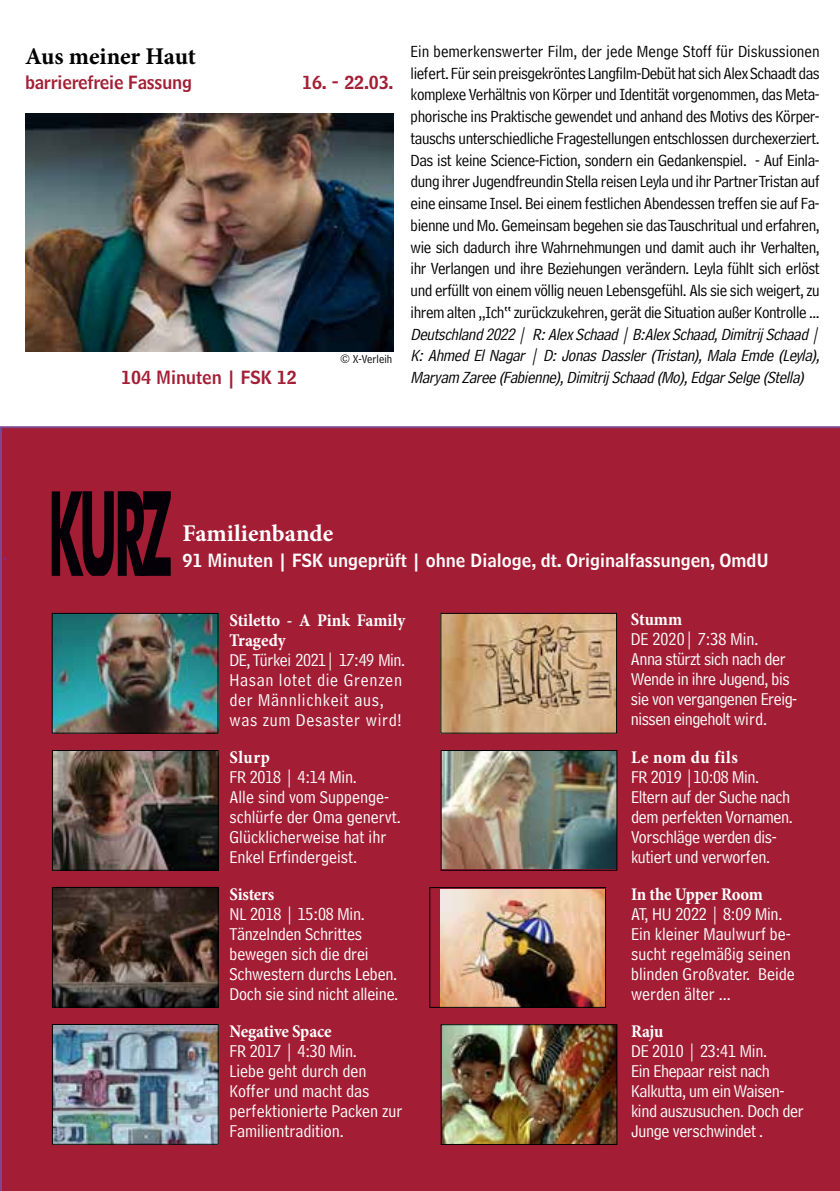
<style>
.page{position:relative;width:840px;height:1191px;background:#fff}
.page>*{position:absolute;margin:0;border:0;box-sizing:border-box;transform-origin:0 0}
.t1{font:700 24px "Minion Pro";letter-spacing:-.005em;color:#000}
.t2{font:700 24px "Minion Pro";color:#fff}
.t3{font:24px "Times New Roman";color:#7f2b86}
.t4{font:18px/20px "Bell Centennial Std Address";letter-spacing:-.01em;color:#fff}
.t5{font:18px/20px "Bell Centennial Std Address";letter-spacing:.04em;color:#fff}
.t6{font:700 condensed 18px/20px "Minion Pro";letter-spacing:-.005em;color:#fff}
.t7{font:18px "Bell Centennial Std Name Num";color:#fff}
.t8{font:18px "Bell Centennial Std Name Num";letter-spacing:-.01em;color:#a31e35}
.t9{font:700 condensed 18px "Minion Pro";letter-spacing:.03em;color:#fff}
.t10{font:17px/21.8px "Bell Centennial Std Address";letter-spacing:-.025em;color:#000;text-align:justify}
.t11{font:italic 17px/21.8px "Bell Centennial Std Address";color:#000;text-align:justify}
.t12{font:12px "Bell Centennial Std Address";color:#000}
</style>
<div class="page">
<img style="left:25px;top:114px;width:368px;height:238px">
<div style="left:0;top:426px;width:839px;height:765px;background:#a31e35"></div>
<img style="left:54px;top:615px;width:162px;height:116px">
<div style="left:52px;top:613px;width:166px;height:120px;border:1px solid #000"></div>
<img style="left:54px;top:752px;width:162px;height:116px">
<div style="left:52px;top:750px;width:166px;height:120px;border:1px solid #000"></div>
<img style="left:54px;top:889px;width:162px;height:116px">
<div style="left:52px;top:887px;width:166px;height:120px;border:1px solid #000"></div>
<img style="left:54px;top:1026px;width:162px;height:116px">
<div style="left:52px;top:1024px;width:166px;height:120px;border:1px solid #000"></div>
<svg style="left:52px;top:491px;width:118px;height:85px;background:#3c0a17"></svg>
<img style="left:442px;top:615px;width:172px;height:116px">
<img style="left:443px;top:752px;width:171px;height:116px">
<div style="left:441px;top:750px;width:175px;height:120px;border:1px solid #000"></div>
<img style="left:440px;top:889px;width:163px;height:116px">
<div style="left:429px;top:887px;width:176px;height:120px;border:1px solid #000"></div>
<img style="left:443px;top:1026px;width:171px;height:116px">
<div style="left:441px;top:1024px;width:175px;height:120px;border:1px solid #000"></div>
<h1 class="t1" style="left:25px;top:40px;width:172px">Aus meiner Haut</h1>
<p class="t8" style="left:25px;top:71px;width:168px">barrierefreie Fassung</p>
<p class="t8" style="left:302px;top:71px;width:93px">16. - 22.03.</p>
<p class="t8" style="left:121px;top:366px;width:177px">104 Minuten | FSK 12</p>
<p class="t12" style="left:340px;top:352px;width:54px">© X-Verleih</p>
<p class="t10" style="left:410px;top:40px;width:410px">Ein bemerkenswerter Film, der jede Menge Stoff für Diskussionen liefert. Für sein preisgekröntes Langfilm-Debüt hat sich Alex Schaadt das komplexe Verhältnis von Körper und Identität vorgenommen, das Meta&shy;phorische ins Praktische gewendet und anhand des Motivs des Körper&shy;tauschs unterschiedliche Fragestellungen entschlossen durchexerziert.<br>Das ist keine Science-Fiction, sondern ein Gedankenspiel. - Auf Einla&shy;dung ihrer Jugendfreundin Stella reisen Leyla und ihr Partner Tristan auf eine einsame Insel. Bei einem festlichen Abendessen treffen sie auf Fa&shy;bienne und Mo. Gemeinsam begehen sie das Tauschritual und erfahren, wie sich dadurch ihre Wahrnehmungen und damit auch ihr Verhalten, ihr Verlangen und ihre Beziehungen verändern. Leyla fühlt sich erlöst und erfüllt von einem völlig neuen Lebensgefühl. Als sie sich weigert, zu ihrem alten „Ich“ zurückzukehren, gerät die Situation außer Kontrolle ...</p>
<p class="t11" style="left:410px;top:323px;width:414px">Deutschland2022| R:AlexSchaad|B:AlexSchaad,Dimitrij Schaad| K:AhmedElNagar|D:JonasDassler(Tristan),MalaEmde(Leyla), Maryam Zaree(Fabienne),Dimitrij Schaad(Mo),EdgarSelge(Stella)</p>
<h1 class="t3" style="left:2px;top:535px;width:7px">.</h1>
<h1 class="t2" style="left:182px;top:516px;width:152px">Familienbande</h1>
<p class="t7" style="left:182px;top:549px;width:587px">91 Minuten | FSK ungeprüft | ohne Dialoge, dt. Originalfassungen, OmdU</p>
<p class="t6" style="left:229px;top:610px;width:177px">Stiletto - A Pink Family<br>Tragedy</p>
<p class="t5" style="left:229px;top:650px;width:177px">DE, Türkei 2021| 17:49 Min.<br>Hasan lotet die Grenzen der Männlichkeit aus, was zum Desaster wird!</p>
<p class="t6" style="left:229px;top:747px;width:42px">Slurp</p>
<p class="t4" style="left:229px;top:767px;width:173px">FR 2018 | 4:14 Min.<br>Alle sind vom Suppenge&shy;schlürfe der Oma genervt.<br>Glücklicherweise hat ihr<br>Enkel Erfindergeist.</p>
<p class="t6" style="left:229px;top:884px;width:46px">Sisters</p>
<p class="t4" style="left:229px;top:904px;width:170px">NL 2018 | 15:08 Min.<br>Tänzelnden Schrittes bewegen sich die drei<br>Schwestern durchs Leben.<br>Doch sie sind nicht alleine.</p>
<p class="t6" style="left:229px;top:1021px;width:103px">Negative Space</p>
<p class="t4" style="left:229px;top:1041px;width:174px">FR 2017 | 4:30 Min.<br>Liebe geht durch den<br>Koffer und macht das perfektionierte Packen zur<br>Familientradition.</p>
<p class="t6" style="left:630px;top:609px;width:53px">Stumm</p>
<p class="t4" style="left:630px;top:629px;width:168px">DE 2020| 7:38 Min.<br>Anna stürzt sich nach der<br>Wende in ihre Jugend, bis sie von vergangenen Ereig&shy;nissen eingeholt wird.</p>
<p class="t9" style="left:630px;top:744px;width:108px">Le nom du fils</p>
<p class="t4" style="left:630px;top:767px;width:163px">FR 2019 |10:08 Min.<br>Eltern auf der Suche nach dem perfekten Vornamen.<br>Vorschläge werden dis&shy;kutiert und verworfen.</p>
<p class="t6" style="left:630px;top:884px;width:133px">In the Upper Room</p>
<p class="t4" style="left:630px;top:904px;width:165px">AT, HU 2022 | 8:09 Min.<br>Ein kleiner Maulwurf be&shy;sucht regelmäßig seinen blinden Großvater. Beide werden älter ...</p>
<p class="t6" style="left:630px;top:1021px;width:34px">Raju</p>
<p class="t4" style="left:630px;top:1041px;width:174px">DE 2010 | 23:41 Min.<br>Ein Ehepaar reist nach<br>Kalkutta, um ein Waisen&shy;kind auszusuchen. Doch der<br>Junge verschwindet .</p>
</div>
